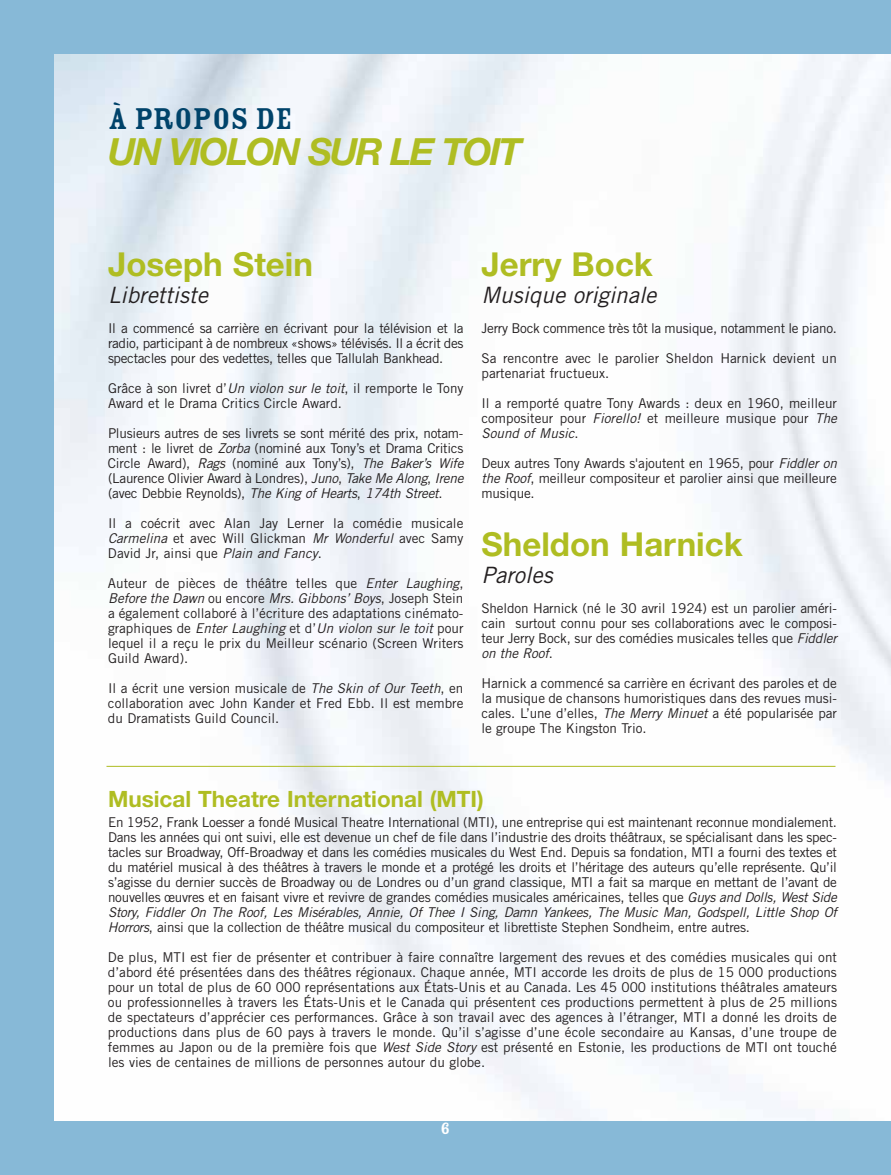
<style>
.page{position:relative;width:891px;height:1175px;background:#fff}
.page>*{position:absolute;margin:0;border:0;box-sizing:border-box;transform-origin:0 0}
.t1{font:italic 700 37.5px "Helvetica Neue";letter-spacing:-.055em;color:#afbd22}
.t2{font:700 33px "Helvetica Neue";color:#afbd22}
.t3{font:33px "Rosewood Fill";color:#00436a}
.t4{font:italic 22.5px "Trade Gothic";color:#231f20}
.t5{font:700 22.5px "Helvetica Neue";color:#afbd22}
.t6{font:18px "Rosewood Fill";color:#fff}
.t7{font:13.5px/15px "Trade Gothic";letter-spacing:-.02em;color:#231f20;text-align:justify}
.t8{font:13.5px/15px "Trade Gothic";color:#231f20}
.s1{font-style:italic}
</style>
<div class="page">
<div style="left:0;top:0;width:891px;height:1174px;background:#87b9d7"></div>
<img style="left:54px;top:54px;width:837px;height:1066px">
<hr style="left:106px;top:766px;width:730px;height:1px;background:#afbd22">
<h2 class="t3" style="left:108px;top:107px;width:186px">À PROPOS DE</h2>
<h1 class="t1" style="left:108px;top:138px;width:415px">UN VIOLON SUR LE TOIT</h1>
<h2 class="t2" style="left:108px;top:252px;width:207px">Joseph Stein</h2>
<h3 class="t4" style="left:108px;top:286px;width:106px">Librettiste</h3>
<p class="t7" style="left:108px;top:321px;width:357px">Il a commencé sa carrière en écrivant pour la télévision et la radio, participant à de nombreux «shows» télévisés. Il a écrit des spectacles pour des vedettes, telles que Tallulah Bankhead.</p>
<p class="t8" style="left:108px;top:381px;width:357px">Grâce à son livret d’<span class="s1">Un violon sur le toit</span>, il remporte le Tony<br>Award et le Drama Critics Circle Award.</p>
<p class="t7" style="left:108px;top:426px;width:360px;text-align:left">Plusieurs autres de ses livrets se sont mérité des prix, notam&shy;ment : le livret de <span class="s1">Zorba</span> (nominé aux Tony’s et Drama Critics Circle Award), <span class="s1">Rags</span> (nominé aux Tony’s), <span class="s1">The Baker’s Wife </span>(Laurence Olivier Award à Londres), <span class="s1">Juno</span>, <span class="s1">Take Me Along</span>, <span class="s1">Irene </span>( a ve c D e b b i e R ey n o l d s ) , <span class="s1">The King of Hearts</span>, <span class="s1">174th Street</span>.</p>
<p class="t7" style="left:108px;top:516px;width:357px">Il a coécrit avec Alan Jay Lerner la comédie musicale <span class="s1">Carmelina</span> et avec Will Glickman <span class="s1">Mr Wonderful</span> avec Samy David Jr, ainsi que <span class="s1">Plain and Fancy</span>.</p>
<p class="t7" style="left:108px;top:576px;width:357px">Auteur de pièces de théâtre telles que <span class="s1">Enter Laughing</span>, <span class="s1">Before the Dawn</span> o u e n c o r e <span class="s1">Mrs. Gibbons’ Boys</span>, J o s e p h S t e i n a également collaboré à l’écriture des adaptations cinémato&shy;g ra p h i q u es d e <span class="s1">Enter Laughing</span> et d ’ <span class="s1">Un violon sur le toit</span> p o u r lequel il a reçu le prix du Meilleur scénario (Screen Writers Guild Award).</p>
<p class="t7" style="left:108px;top:681px;width:357px">Il a écrit une version musicale de <span class="s1">The Skin of Our Teeth</span>, en collaboration avec John Kander et Fred Ebb. Il est membre du Dramatists Guild Council.</p>
<h2 class="t2" style="left:482px;top:252px;width:173px">Jerry Bock</h2>
<h3 class="t4" style="left:482px;top:286px;width:181px">Musique originale</h3>
<p class="t7" style="left:482px;top:321px;width:357px">Jerry Bock commence très tôt la musique, notamment le piano.</p>
<p class="t8" style="left:482px;top:351px;width:357px">Sa rencontre avec le parolier Sheldon Harnick devient un partenariat fructueux.</p>
<p class="t8" style="left:481px;top:396px;width:360px">Il a remporté quatre Tony Awards : deux en 1960, meilleur compositeur pour <span class="s1">Fiorello!</span> et meilleure musique pour <span class="s1">The<br>Sound of Music</span>.</p>
<p class="t7" style="left:481px;top:456px;width:360px;text-align:left">Deux autres Tony Awards s'ajoutent en 1965, pour <span class="s1">Fiddler on the Roof</span>, meilleur compositeur et parolier ainsi que meilleure musique.</p>
<h2 class="t2" style="left:482px;top:532px;width:263px">Sheldon Harnick</h2>
<h3 class="t4" style="left:482px;top:567px;width:77px">Paroles</h3>
<p class="t7" style="left:482px;top:602px;width:360px;text-align:left">Sheldon Harnick (né le 30 avril 1924) est un parolier améri&shy;cain surtout connu pour ses collaborations avec le composi&shy;teur Jerry Bock, sur des comédies musicales telles que <span class="s1">Fiddler on the Roof</span>.</p>
<p class="t7" style="left:481px;top:677px;width:357px">Harnick a commencé sa carrière en écrivant des paroles et de la musique de chansons humoristiques dans des revues musi&shy;cales. L’une d’elles, <span class="s1">The Merry Minuet</span> a été popularisée par le groupe The Kingston Trio.</p>
<h3 class="t5" style="left:108px;top:791px;width:377px">Musical Theatre International (MTI)</h3>
<p class="t7" style="left:108px;top:816px;width:733px;text-align:left">En 1952, Frank Loesser a fondé Musical Theatre International (MTI), une entreprise qui est maintenant reconnue mondialement.<br>Dans les années qui ont suivi, elle est devenue un chef de file dans l’industrie des droits théâtraux, se spécialisant dans les spec&shy;tacles sur Broadway, Off-Broadway et dans les comédies musicales du West End. Depuis sa fondation, MTI a fourni des textes et du matériel musical à des théâtres à travers le monde et a protégé les droits et l’héritage des auteurs qu’elle représente. Qu’il s’agisse du dernier succès de Broadway ou de Londres ou d’un grand classique, MTI a fait sa marque en mettant de l’avant de nouvelles œuvres et en faisant vivre et revivre de grandes comédies musicales américaines, telles que <span class="s1">Guys and Dolls, West Side Story, Fiddler On The Roof, Les Misérables, Annie, Of Thee I Sing, Damn Yankees, The Music Man, Godspell, Little Shop Of Horrors</span>, ainsi que la collection de théâtre musical du compositeur et librettiste Stephen Sondheim, entre autres.</p>
<p class="t7" style="left:108px;top:951px;width:731px">De plus, MTI est fier de présenter et contribuer à faire connaître largement des revues et des comédies musicales qui ont d’abord été présentées dans des théâtres régionaux. Chaque année, MTI accorde les droits de plus de 15 000 productions pour un total de plus de 60 000 représentations aux États-Unis et au Canada. Les 45 000 institutions théâtrales amateurs ou professionnelles à travers les États-Unis et le Canada qui présentent ces productions permettent à plus de 25 millions de spectateurs d’apprécier ces performances. Grâce à son travail avec des agences à l’étranger, MTI a donné les droits de productions dans plus de 60 pays à travers le monde. Qu’il s’agisse d’une école secondaire au Kansas, d’une troupe de femmes au Japon ou de la première fois que <span class="s1">West Side Story</span> est présenté en Estonie, les productions de MTI ont touché les vies de centaines de millions de personnes autour du globe.</p>
<h3 class="t6" style="left:441px;top:1122px;width:11px">6</h3>
</div>
